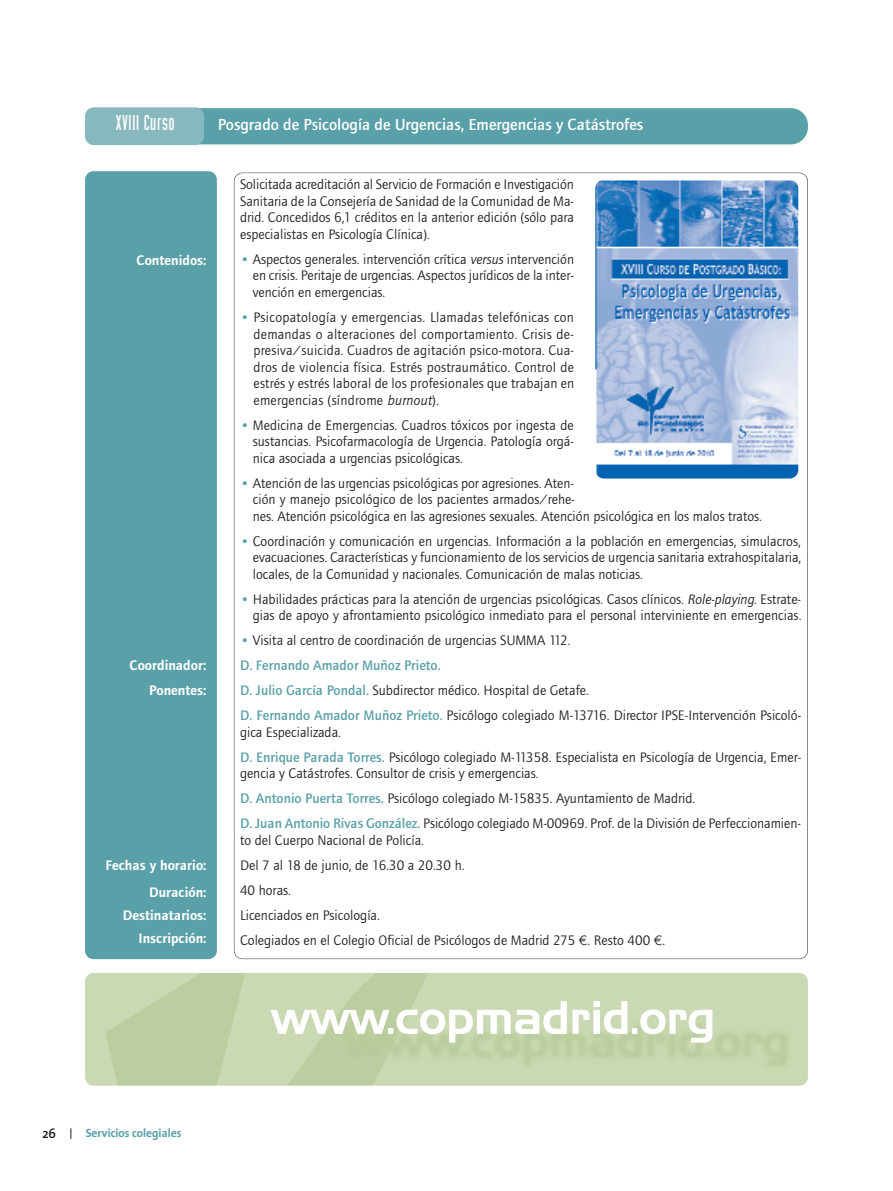
<style>
.page{position:relative;width:893px;height:1191px;background:#fff}
.page>*{position:absolute;margin:0;border:0;box-sizing:border-box;transform-origin:0 0}
.t1{font:21px "Industria Solid A";letter-spacing:.03em;color:#fff}
.t2{font:500 16.5px "Foundry Journal";color:#fff}
.t3{font:14.25px/16.5px "Foundry Journal";color:#231f20;text-align:justify}
.t4{font:600 14.25px/25px "Foundry Journal";color:#fff;text-align:right}
.t5{font:600 13.5px "Thesis Sans";color:#231f20}
.t6{font:700 12px "Thesis Sans";color:#5aa0a8}
.s1{color:#5aa0a8}
.s2{font-style:italic}
.s3{font-weight:500;color:#5aa0a8}
.s4{font-family:"Euro Sans ITC"}
</style>
<div class="page">
<div style="left:85px;top:171px;width:132px;height:788px;background:#5aa0a8;border-radius:9px"></div>
<div style="left:85px;top:108px;width:723px;height:36px;background:#5aa0a8;border-radius:17px"></div>
<div style="left:85px;top:107px;width:119px;height:38px;background:#87b8be;border-radius:9px"></div>
<img style="left:595px;top:180px;width:203px;height:298px;border-radius:9px">
<img style="left:85px;top:973px;width:723px;height:112px">
<p class="t1" style="left:116px;top:115px;width:61px">XVIII Curso</p>
<p class="t2" style="left:218px;top:118px;width:427px">Posgrado de Psicología de Urgencias, Emergencias y Catástrofes</p>
<p class="t4" style="left:137px;top:249px;width:71px">Contenidos:</p>
<p class="t4" style="left:130px;top:653px;width:78px">Coordinador:<br>Ponentes:</p>
<p class="t4" style="left:106px;top:852px;width:102px;line-height:27.2px">Fechas y horario:<br>Duración:</p>
<p class="t4" style="left:123px;top:904px;width:85px;line-height:23px">Destinatarios:<br>Inscripción:</p>
<p class="t3" style="left:240px;top:176px;width:336px">Solicitada acreditación al Servicio de Formación e Investigación Sanitaria de la Consejería de Sanidad de la Comunidad de Ma&shy;drid. Concedidos 6,1 créditos en la anterior edición (sólo para especialistas en Psicología Clínica).</p>
<p class="t3" style="left:253px;top:251px;width:323px;text-indent:-13px"><span class="s1">•</span> Aspectos generales. intervención crítica <span class="s2">versus</span> intervención en crisis. Peritaje de urgencias. Aspectos jurídicos de la inter&shy;vención en emergencias.</p>
<p class="t3" style="left:254px;top:309px;width:322px;text-indent:-14px"><span class="s1">•</span> Psicopatología y emergencias. Llamadas telefónicas con demandas o alteraciones del comportamiento. Crisis de&shy;presiva/suicida. Cuadros de agitación psico-motora. Cua&shy;dros de violencia física. Estrés postraumático. Control de estrés y estrés laboral de los profesionales que trabajan en emergencias (síndrome <span class="s2">burnout</span>).</p>
<p class="t3" style="left:253px;top:416px;width:323px;text-indent:-13px"><span class="s1">•</span> Medicina de Emergencias. Cuadros tóxicos por ingesta de sustancias. Psicofarmacología de Urgencia. Patología orgá&shy;nica asociada a urgencias psicológicas.</p>
<p class="t3" style="left:253px;top:474px;width:511px;text-align:left;text-indent:-13px"><span class="s1">•</span> Atención de las urgencias psicológicas por agresiones. Aten-<br>ción y manejo psicológico de los pacientes armados/rehe-<br>nes. Atención psicológica en las agresiones sexuales. Atención psicológica en los malos tratos.</p>
<p class="t3" style="left:253px;top:532px;width:550px;text-indent:-13px"><span class="s1">•</span> Coordinación y comunicación en urgencias. Información a la población en emergencias, simulacros, evacuaciones. Características y funcionamiento de los servicios de urgencia sanitaria extrahospitalaria, locales, de la Comunidad y nacionales. Comunicación de malas noticias.</p>
<p class="t3" style="left:240px;top:590px;width:563px;text-align:right"><span class="s1">•</span> Habilidades prácticas para la atención de urgencias psicológicas. Casos clínicos. <span class="s2">Role-playing</span>. Estrate&shy;gias de apoyo y afrontamiento psicológico inmediato para el personal interviniente en emergencias.</p>
<p class="t3" style="left:240px;top:627px;width:563px;line-height:25px;text-align:left"><span class="s1">•</span> Visita al centro de coordinación de urgencias SUMMA 112.<br><span class="s3">D. Fernando Amador Muñoz Prieto.<br>D. Julio García Pondal.</span> Subdirector médico. Hospital de Getafe.<br><span class="s3">D. Fernando Amador Muñoz Prieto.</span> Psicólogo colegiado M-13716. Director IPSE-Intervención Psicoló-</p>
<p class="t3" style="left:240px;top:719px;width:563px;line-height:25px">gica Especializada.<br><span class="s3">D. Enrique Parada Torres.</span> Psicólogo colegiado M-11358. Especialista en Psicología de Urgencia, Emer-</p>
<p class="t3" style="left:240px;top:760px;width:562px;line-height:25px;text-align:left">gencia y Catástrofes. Consultor de crisis y emergencias.<br><span class="s3">D. Antonio Puerta Torres.</span> Psicólogo colegiado M-15835. Ayuntamiento de Madrid.<br><span class="s3">D. Juan Antonio Rivas González.</span> Psicólogo colegiado M-00969. Prof. de la División de Perfeccionamien-</p>
<p class="t3" style="left:240px;top:827px;width:427px;line-height:25px;text-align:left">to del Cuerpo Nacional de Policía.<br>Del 7 al 18 de junio, de 16.30 a 20.30 h.<br>40 horas.<br>Licenciados en Psicología.<br>Colegiados en el Colegio Oficial de Psicólogos de Madrid 275 <span class="s4">¤</span>. Resto 400 <span class="s4">¤</span>.</p>
<p class="t5" style="left:42px;top:1128px;width:15px">26</p>
<p class="t6" style="left:86px;top:1128px;width:97px">Servicios colegiales</p>
</div>
